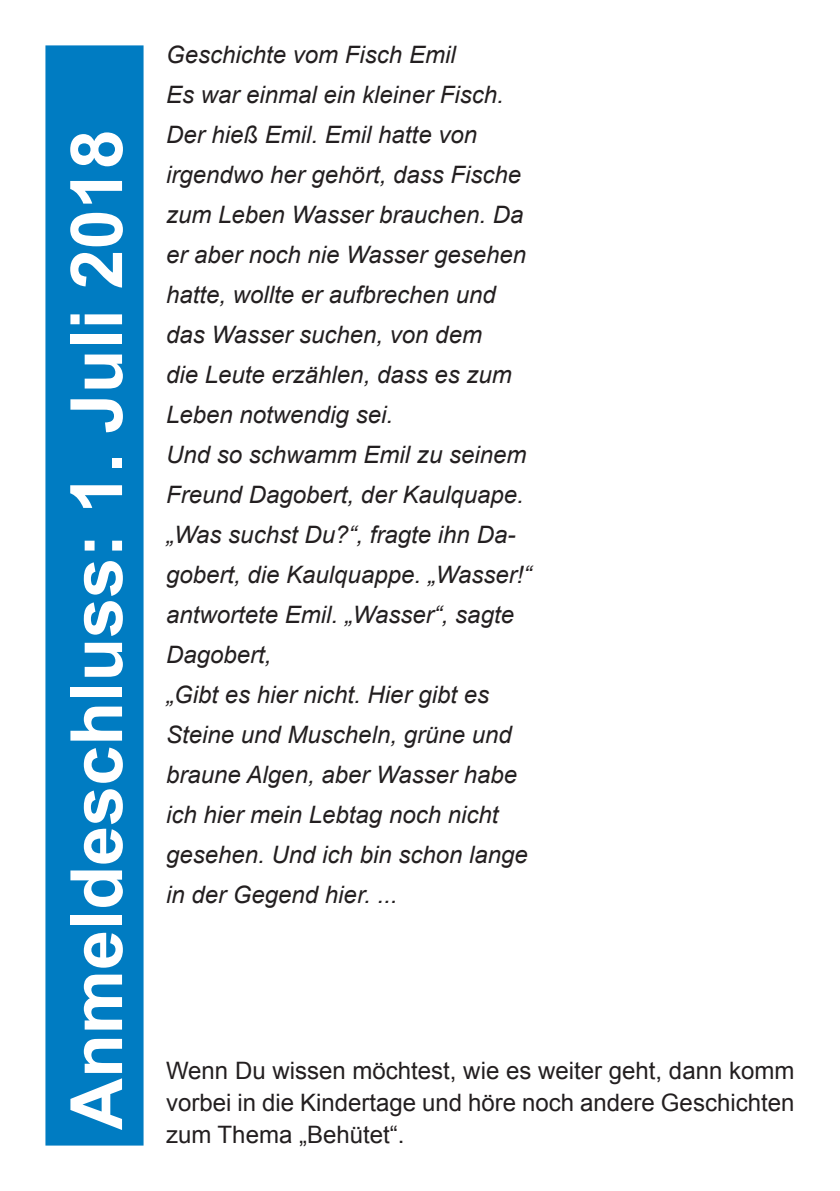
<style>
.page{position:relative;width:840px;height:1191px;background:#fff}
.page>*{position:absolute;margin:0;border:0;box-sizing:border-box;transform-origin:0 0}
.t1{font:700 72px "Arial";color:#fff}
.t2{font:italic 24px/40px "Arial";color:#231f20}
.t3{font:24px/32px "Arial";color:#231f20;text-align:justify}
</style>
<div class="page">
<div style="left:45px;top:45px;width:98px;height:1100px;background:#007cc2;border:2px solid #007cc2"></div>
<h1 class="t1" style="left:49px;top:1130px;width:1002px;rotate:-90deg">Anmeldeschluss: 1. Juli 2018</h1>
<p class="t2" style="left:166px;top:35px;width:367px">Geschichte vom Fisch Emil<br>Es war einmal ein kleiner Fisch.<br>Der hieß Emil. Emil hatte von irgendwo her gehört, dass Fische zum Leben Wasser brauchen. Da er aber noch nie Wasser gesehen hatte, wollte er aufbrechen und das Wasser suchen, von dem<br>die Leute erzählen, dass es zum<br>Leben notwendig sei.<br>Und so schwamm Emil zu seinem<br>Freund Dagobert, der Kaulquape. „Was suchst Du?“, fragte ihn Da&shy;gobert, die Kaulquappe. „Wasser!“ antwortete Emil. „Wasser“, sagte<br>Dagobert,<br>„Gibt es hier nicht. Hier gibt es<br>Steine und Muscheln, grüne und braune Algen, aber Wasser habe ich hier mein Lebtag noch nicht gesehen. Und ich bin schon lange in der Gegend hier. ...</p>
<p class="t3" style="left:166px;top:1055px;width:629px">Wenn Du wissen möchtest, wie es weiter geht, dann komm vorbei in die Kindertage und höre noch andere Geschichten zum Thema „Behütet“.</p>
</div>
